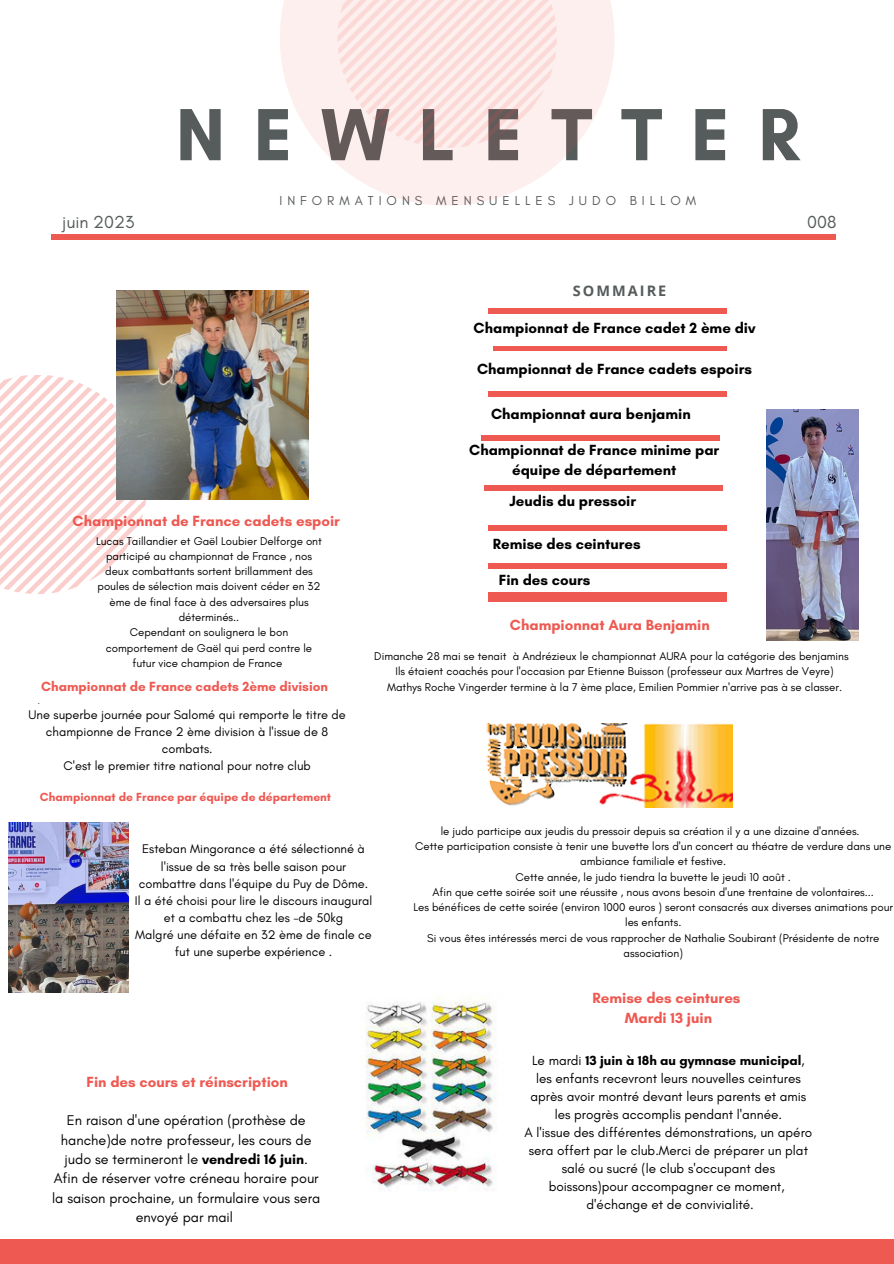
<style>
.page{position:relative;width:894px;height:1264px;background:#fff}
.page>*{position:absolute;margin:0;border:0;box-sizing:border-box;transform-origin:0 0}
.t1{font:700 75.3px "Glacial Indifference";letter-spacing:.38em;color:#565b5b}
.t2{font:17.7px "Glacial Indifference";color:#565b5b}
.t3{font:700 15px/20.2px "Glacial Indifference";color:#000;text-align:center}
.t4{font:700 15px "Glacial Indifference";color:#ee5952}
.t5{font:700 14.55px "Open Sans";letter-spacing:.14em;color:#565b5b}
.t6{font:14.4px/19.2px "Glacial Indifference";color:#000;text-align:center}
.t7{font:13.5px/18px "Glacial Indifference";color:#000;text-align:center}
.t8{font:700 13.5px "Glacial Indifference";color:#ee5952}
.t9{font:13.2px "Glacial Indifference";letter-spacing:.38em;color:#565b5b}
.t10{font:12.75px/17.1px "Glacial Indifference";color:#000;text-align:center}
.t11{font:700 12px "Glacial Indifference";color:#ee5952}
.t12{font:11.4px/15.3px "Glacial Indifference";color:#000;text-align:center}
.t13{font:10.35px "Glacial Indifference";color:#565b5b}
.s1{font-weight:700}
</style>
<div class="page">
<div style="left:280px;top:0;width:334px;height:205px;background:linear-gradient(to right,#fef3f2,#fef3f2)"></div>
<svg style="left:337px;top:0;width:219px;height:148px"></svg>
<svg style="left:0;top:375px;width:147px;height:219px"></svg>
<div style="left:52px;top:234px;width:783px;height:5px;background:#ee5952"></div>
<div style="left:0;top:1239px;width:893px;height:24px;background:#ee5952"></div>
<div style="left:487px;top:563px;width:239px;height:6px;background:#ee5952"></div>
<div style="left:487px;top:308px;width:239px;height:6px;background:#ee5952"></div>
<div style="left:487px;top:391px;width:239px;height:5px;background:#ee5952"></div>
<div style="left:481px;top:435px;width:239px;height:6px;background:#ee5952"></div>
<div style="left:484px;top:485px;width:238px;height:6px;background:#ee5952"></div>
<img style="left:117px;top:290px;width:191px;height:209px">
<div style="left:487px;top:525px;width:239px;height:5px;background:#ee5952"></div>
<img style="left:8px;top:822px;width:121px;height:170px">
<img style="left:486px;top:723px;width:246px;height:84px">
<img style="left:366px;top:996px;width:131px;height:195px">
<img style="left:766px;top:409px;width:92px;height:231px">
<div style="left:493px;top:346px;width:233px;height:5px;background:#ee5952"></div>
<div style="left:487px;top:592px;width:239px;height:9px;background:#ee5952"></div>
<p class="t1" style="left:176px;top:89px;width:625px">NEWLETTER</p>
<p class="t9" style="left:279px;top:192px;width:418px">INFORMATIONS MENSUELLES JUDO BILLOM</p>
<p class="t2" style="left:62px;top:211px;width:74px">juin 2023</p>
<p class="t2" style="left:807px;top:211px;width:31px">008</p>
<p class="t5" style="left:572px;top:280px;width:95px">SOMMAIRE</p>
<p class="t3" style="left:473px;top:318px;width:283px">Championnat de France cadet 2 ème div</p>
<p class="t3" style="left:477px;top:359px;width:276px">Championnat de France cadets espoirs</p>
<p class="t3" style="left:491px;top:403px;width:201px">Championnat aura benjamin</p>
<p class="t3" style="left:469px;top:440px;width:251px">Championnat de France minime par équipe de département</p>
<p class="t4" style="left:73px;top:512px;width:269px">Championnat de France cadets espoir</p>
<p class="t12" style="left:96px;top:533px;width:227px">Lucas Taillandier et Gaël Loubier Delforge ont participé au championnat de France , nos deux combattants sortent brillamment des poules de sélection mais doivent céder en 32 ème de final face à des adversaires plus déterminés..</p>
<p class="t12" style="left:106px;top:624px;width:208px">Cependant on soulignera le bon comportement de Gaël qui perd contre le futur vice champion de France</p>
<p class="t8" style="left:41px;top:678px;width:288px">Championnat de France cadets 2ème division</p>
<p class="t10" style="left:29px;top:706px;width:318px">Une superbe journée pour Salomé qui remporte le titre de championne de France 2 ème division à l'issue de 8 combats.</p>
<p class="t10" style="left:63px;top:757px;width:249px">C'est le premier titre national pour notre club</p>
<p class="t13" style="left:38px;top:694px;width:4px">.</p>
<p class="t3" style="left:509px;top:491px;width:128px">Jeudis du pressoir</p>
<p class="t3" style="left:493px;top:534px;width:149px">Remise des ceintures</p>
<p class="t3" style="left:498px;top:570px;width:93px">Fin des cours</p>
<p class="t4" style="left:510px;top:616px;width:201px">Championnat Aura Benjamin</p>
<p class="t12" style="left:374px;top:648px;width:475px">Dimanche 28 mai se tenait à Andrézieux le championnat AURA pour la catégorie des benjamins</p>
<p class="t12" style="left:395px;top:663px;width:439px">Ils étaient coachés pour l'occasion par Etienne Buisson (professeur aux Martres de Veyre)</p>
<p class="t12" style="left:387px;top:679px;width:456px">Mathys Roche Vingerder termine à la 7 ème place, Emilien Pommier n'arrive pas à se classer.</p>
<p class="t11" style="left:40px;top:789px;width:292px">Championnat de France par équipe de département</p>
<p class="t10" style="left:139px;top:840px;width:231px">Esteban Mingorance a été sélectionné à l'issue de sa très belle saison pour combattre dans l'équipe du Puy de Dôme.</p>
<p class="t10" style="left:135px;top:891px;width:238px">Il a été choisi pour lire le discours inaugural et a combattu chez les -de 50kg</p>
<p class="t10" style="left:135px;top:925px;width:238px">Malgré une défaite en 32 ème de finale ce fut une superbe expérience .</p>
<p class="t4" style="left:86px;top:1072px;width:203px">Fin des cours et réinscription</p>
<p class="t6" style="left:61px;top:1110px;width:252px">En raison d'une opération (prothèse de hanche)de notre professeur, les cours de judo se termineront le <span class="s1">vendredi 16 juin</span>.</p>
<p class="t6" style="left:52px;top:1168px;width:270px">Afin de réserver votre créneau horaire pour la saison prochaine, un formulaire vous sera envoyé par mail</p>
<p class="t12" style="left:440px;top:823px;width:420px">le judo participe aux jeudis du pressoir depuis sa création il y a une dizaine d'années.</p>
<p class="t12" style="left:415px;top:838px;width:477px">Cette participation consiste à tenir une buvette lors d'un concert au théatre de verdure dans une ambiance familiale et festive.</p>
<p class="t12" style="left:515px;top:868px;width:277px">Cette année, le judo tiendra la buvette le jeudi 10 août .</p>
<p class="t12" style="left:432px;top:884px;width:443px">Afin que cette soirée soit une réussite , nous avons besoin d'une trentaine de volontaires...</p>
<p class="t12" style="left:413px;top:899px;width:481px">Les bénéfices de cette soirée (environ 1000 euros ) seront consacrés aux diverses animations pour les enfants.</p>
<p class="t12" style="left:427px;top:930px;width:453px">Si vous êtes intéressés merci de vous rapprocher de Nathalie Soubirant (Présidente de notre association)</p>
<p class="t4" style="left:592px;top:988px;width:149px">Remise des ceintures</p>
<p class="t4" style="left:624px;top:1008px;width:89px">Mardi 13 juin</p>
<p class="t7" style="left:530px;top:1051px;width:277px">Le mardi <span class="s1">13 juin à 18h au gymnase municipal</span>, les enfants recevront leurs nouvelles ceintures après avoir montré devant leurs parents et amis les progrès accomplis pendant l'année.</p>
<p class="t7" style="left:524px;top:1123px;width:289px">A l'issue des différentes démonstrations, un apéro sera offert par le club.Merci de préparer un plat salé ou sucré (le club s'occupant des boissons)pour accompagner ce moment, d'échange et de convivialité.</p>
</div>
